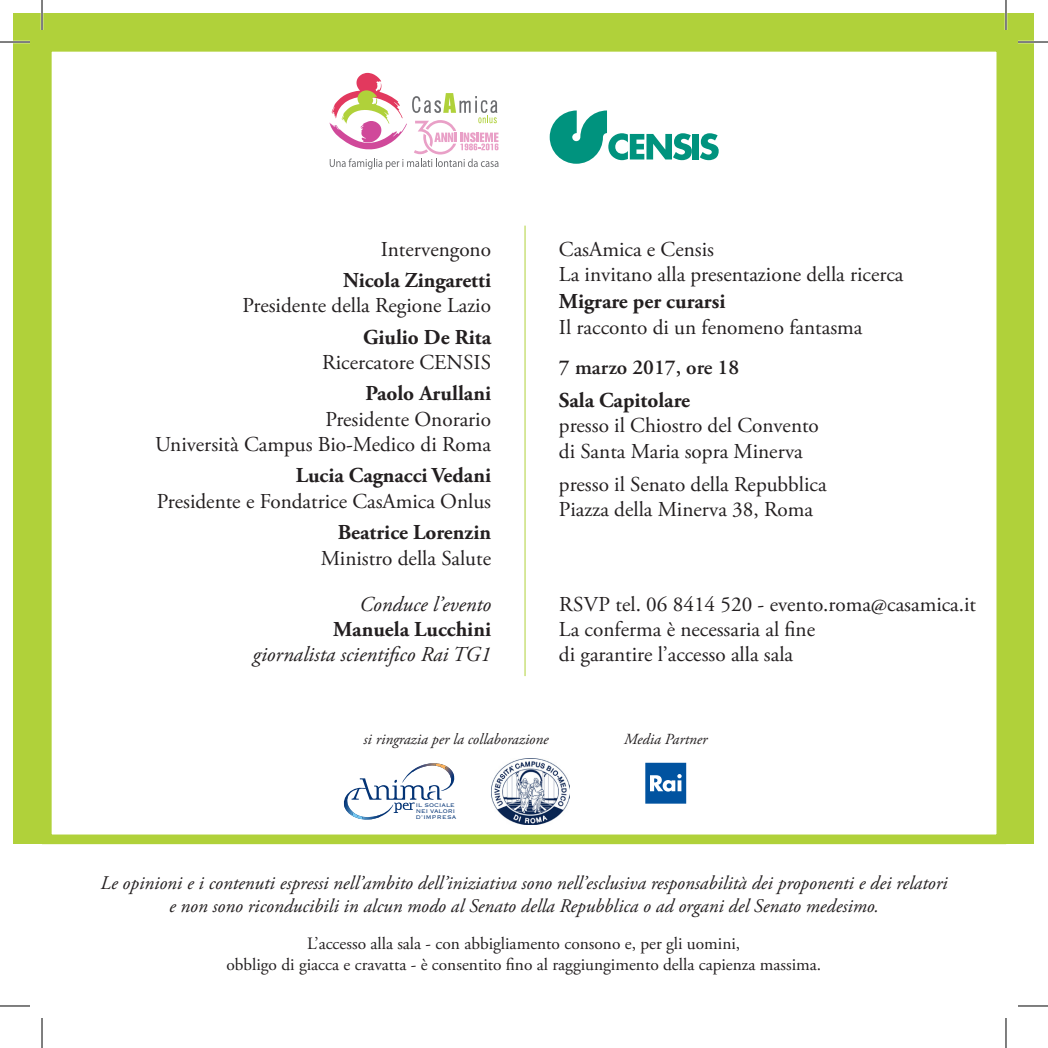
<style>
.page{position:relative;width:1048px;height:1048px;background:#fff}
.page>*{position:absolute;margin:0;border:0;box-sizing:border-box;transform-origin:0 0}
.t1{font:21.2px/25.4px "Adobe Garamond Pro";color:#231f20}
.t2{font:700 21.2px "Adobe Garamond Pro";color:#231f20}
.t3{font:italic 21.2px "Adobe Garamond Pro";color:#231f20}
.t4{font:600 21.2px "Adobe Garamond Pro";color:#231f20}
.t5{font:italic 19.2px/23.2px "Adobe Garamond Pro";color:#231f20;text-align:center}
.t6{font:17.4px/20.8px "Adobe Garamond Pro";color:#231f20;text-align:center}
.t7{font:italic 15.4px "Adobe Garamond Pro";color:#231f20}
.t8{font:7px/6px "Copperplate Thirty Two BC";color:#033375}
</style>
<div class="page">
<div style="left:14px;top:14px;width:1020px;height:830px;background:#b0d13a"></div>
<div style="left:42px;top:42px;width:964px;height:802px;background:#fff;border:10px solid #b0d13a"></div>
<hr style="left:524px;top:226px;width:1px;height:450px;background:#b0d13a">
<svg style="left:329px;top:73px;width:169px;height:96px"></svg>
<svg style="left:550px;top:110px;width:142px;height:54px"></svg>
<div style="left:692px;top:134px;width:7px;height:25px;background:#00937e"></div>
<svg style="left:700px;top:133px;width:19px;height:27px"></svg>
<svg style="left:645px;top:763px;width:41px;height:40px"></svg>
<svg style="left:343px;top:763px;width:112px;height:57px"></svg>
<img style="left:491px;top:759px;width:79px;height:65px">
<hr style="left:0;top:41px;width:30px;height:2px;background:#fff">
<hr style="left:1018px;top:41px;width:30px;height:2px;background:#fff">
<hr style="left:41px;top:0;width:2px;height:30px;background:#fff">
<hr style="left:1005px;top:0;width:2px;height:30px;background:#fff">
<hr style="left:0;top:42px;width:30px;height:1px;background:#000">
<hr style="left:1018px;top:42px;width:30px;height:1px;background:#000">
<hr style="left:0;top:1005px;width:30px;height:1px;background:#000">
<hr style="left:1018px;top:1005px;width:30px;height:1px;background:#000">
<hr style="left:42px;top:0;width:1px;height:30px;background:#000">
<hr style="left:42px;top:1018px;width:1px;height:30px;background:#000">
<hr style="left:1005px;top:0;width:1px;height:30px;background:#000">
<hr style="left:1005px;top:1018px;width:1px;height:30px;background:#000">
<p class="t1" style="left:381px;top:237px;width:112px">Intervengono</p>
<p class="t2" style="left:343px;top:268px;width:149px">Nicola Zingaretti</p>
<p class="t1" style="left:242px;top:294px;width:250px">Presidente della Regione Lazio</p>
<p class="t2" style="left:363px;top:324px;width:129px">Giulio De Rita</p>
<p class="t1" style="left:322px;top:350px;width:170px">Ricercatore CENSIS</p>
<p class="t2" style="left:365px;top:381px;width:127px">Paolo Arullani</p>
<p class="t1" style="left:155px;top:407px;width:337px;text-align:right">Presidente Onorario<br>Università Campus Bio-Medico di Roma</p>
<p class="t2" style="left:296px;top:463px;width:197px">Lucia Cagnacci Vedani</p>
<p class="t1" style="left:157px;top:489px;width:336px">Presidente e Fondatrice CasAmica Onlus</p>
<p class="t2" style="left:338px;top:520px;width:155px">Beatrice Lorenzin</p>
<p class="t1" style="left:321px;top:546px;width:172px">Ministro della Salute</p>
<p class="t3" style="left:359px;top:591px;width:133px">Conduce l’evento</p>
<p class="t2" style="left:333px;top:617px;width:159px">Manuela Lucchini</p>
<p class="t3" style="left:253px;top:642px;width:240px">giornalista scientifico Rai TG1</p>
<p class="t1" style="left:559px;top:237px;width:346px">CasAmica e Censis<br>La invitano alla presentazione della ricerca</p>
<p class="t2" style="left:559px;top:289px;width:168px">Migrare per curarsi</p>
<p class="t1" style="left:559px;top:315px;width:305px">Il racconto di un fenomeno fantasma</p>
<p class="t4" style="left:559px;top:355px;width:182px">7 marzo 2017, ore 18</p>
<p class="t2" style="left:559px;top:388px;width:133px">Sala Capitolare</p>
<p class="t1" style="left:559px;top:414px;width:261px">presso il Chiostro del Convento di Santa Maria sopra Minerva</p>
<p class="t1" style="left:559px;top:472px;width:269px">presso il Senato della Repubblica<br>Piazza della Minerva 38, Roma</p>
<p class="t1" style="left:559px;top:592px;width:419px">RSVP tel. 06 8414 520 - evento.roma@casamica.it<br>La conferma è necessaria al fine<br>di garantire l’accesso alla sala</p>
<p class="t7" style="left:364px;top:729px;width:186px">si ringrazia per la collaborazione</p>
<p class="t7" style="left:624px;top:729px;width:85px">Media Partner</p>
<p class="t8" style="left:416px;top:801px;width:42px">IL SOCIALE<br>NEI VALORI<br>D’IMPRESA</p>
<p class="t5" style="left:101px;top:871px;width:848px">Le opinioni e i contenuti espressi nell’ambito dell’iniziativa sono nell’esclusiva responsabilità dei proponenti e dei relatori e non sono riconducibili in alcun modo al Senato della Repubblica o ad organi del Senato medesimo.</p>
<p class="t6" style="left:226px;top:934px;width:596px">L’accesso alla sala - con abbigliamento consono e, per gli uomini,<br>obbligo di giacca e cravatta - è consentito fino al raggiungimento della capienza massima.</p>
</div>
